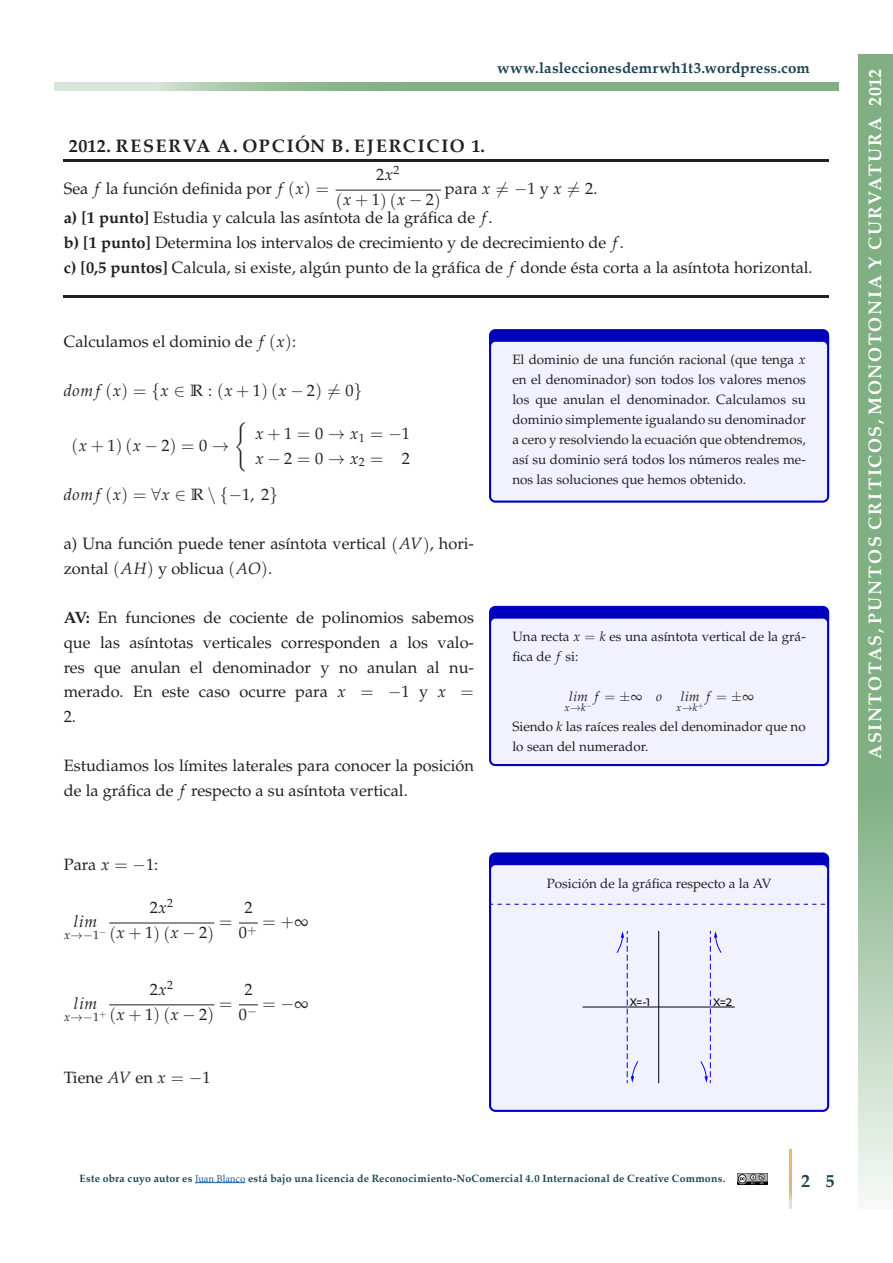
<style>
.page{position:relative;width:893px;height:1263px;background:#fff}
.page>*{position:absolute;margin:0;border:0;box-sizing:border-box;transform-origin:0 0}
.Seccion{font:700 18px "Palatino Linotype";letter-spacing:.1em;color:#fff}
.Indice{font:700 18px "Palatino Linotype";letter-spacing:.085em;color:#231f20}
.t1{font:700 18px "Palatino Linotype";color:#1b4451}
.t2{font:17.1px "CMR10";color:#231f20}
.t3{font:16.35px/24.6px "URW Palladio L Roma";color:#231f20}
.t4{font:700 16.35px "URW Palladio L";color:#231f20}
.t5{font:italic 16.35px "URW Palladio L";letter-spacing:.035em;color:#231f20}
.t6{font:700 15px "Palatino Linotype";letter-spacing:.01em;color:#1b4451}
.t7{font:13.5px/20px "URW Palladio L Roma";color:#231f20}
.t8{font:italic 13.5px "URW Palladio L";letter-spacing:.04em;color:#231f20}
.t9{font:12.45px "CMSY10";color:#231f20}
.t10{font:500 10.8px "Montserrat";color:#000}
.t11{font:700 10.5px "Palatino Linotype";letter-spacing:.025em;color:#1b4451}
.t12{font:italic 10.5px "URW Palladio L";color:#231f20}
.s1{font-family:"URW Palladio L";font-style:italic}
.s2{font-family:"CMR10";font-size:17.1px}
.s3{font-family:"URW Palladio L";font-style:italic;font-size:16.35px}
.s4{font-family:"URW Palladio L Roma";font-size:16.35px}
.s5{font-family:"CMSY10"}
.s6{font-family:"CMSY10";font-size:17.1px}
.s7{font-family:"URW Palladio L";font-weight:700}
.s8{font-family:"Pazo Math Blackboard";font-weight:700;font-size:16.35px}
.s9{font-family:"CMR10";font-style:normal;font-size:17.1px}
.s10{font-family:"CMSY10";font-style:normal;font-size:17.1px}
.s11{font-family:"Pazo Math Blackboard";font-weight:700;font-style:normal}
.s12{font-family:"URW Palladio L Roma";font-style:normal}
.s13{font-family:"Pazo Math";font-size:16.35px}
.s14{font-family:"URW Palladio L";font-style:italic;font-size:12px}
.s15{font-family:"URW Palladio L Roma";font-size:12px}
.s16{font-family:"CMR10";font-size:13.95px}
.s17{font-family:"CMSY10";font-style:normal;font-size:10.95px}
.s18{font-family:"CMR10";font-style:normal;font-size:13.95px}
.s19{font-family:"CMSY10";font-style:normal;font-size:13.95px}
.s20{font-family:"Pazo Math";font-style:normal}
.s21{font-family:"Minion Pro";font-weight:400;color:#175d9e}
</style>
<div class="page">
<svg style="left:859px;top:54px;width:34px;height:1145px;background:#94bc96"></svg>
<img style="left:737px;top:1174px;width:30px;height:10px">
<hr style="left:195px;top:1182px;width:50px;height:1px;background:#175d9e">
<svg style="left:54px;top:82px;width:785px;height:8px;background:#94bc96"></svg>
<svg style="left:789px;top:1149px;width:2px;height:60px"></svg>
<hr style="left:64px;top:159px;width:765px;height:3px;background:#231f20">
<hr style="left:336px;top:190px;width:105px;height:1px;background:#231f20">
<hr style="left:64px;top:295px;width:765px;height:2px;background:#231f20">
<svg style="left:489px;top:329px;width:340px;height:174px;background:#0f0fc3"></svg>
<div style="left:491px;top:342px;width:336px;height:158px;background:#f2f2ff;border-radius:4px"></div>
<div style="left:489px;top:606px;width:340px;height:160px;background:#0000bf;border-radius:6px"></div>
<div style="left:491px;top:619px;width:336px;height:145px;background:#f2f2ff;border-radius:4px"></div>
<div style="left:489px;top:852px;width:340px;height:260px;background:#0000bf;border-radius:6px"></div>
<div style="left:491px;top:865px;width:336px;height:245px;background:#f2f2ff;border-radius:4px"></div>
<svg style="left:491px;top:904px;width:334px;height:1px"></svg>
<hr style="left:583px;top:1007px;width:152px;height:1px;background:#000">
<hr style="left:658px;top:931px;width:1px;height:152px;background:#000">
<svg style="left:616px;top:931px;width:22px;height:152px"></svg>
<svg style="left:700px;top:931px;width:22px;height:152px"></svg>
<hr style="left:109px;top:923px;width:105px;height:1px;background:#231f20">
<svg style="left:239px;top:923px;width:19px;height:1px"></svg>
<hr style="left:109px;top:1004px;width:105px;height:1px;background:#231f20">
<svg style="left:239px;top:1004px;width:19px;height:1px"></svg>
<p class="t6" style="left:497px;top:57px;width:314px">www.lasleccionesdemrwh1t3.wordpress.com</p>
<p class="t4" style="left:64px;top:129px;width:286px">2012. Reserva A. Opción B. Ejercicio 1.</p>
<p class="t3" style="left:64px;top:176px;width:267px">Sea <span class="s1">f</span> la función definida por <span class="s1">f</span> <span class="s2">(</span><span class="s1">x</span><span class="s2">) =</span></p>
<p class="Indice" style="left:69px;top:133px;width:417px">2012. RESERVA A. OPCIÓN B. EJERCICIO 1.</p>
<p class="t3" style="left:376px;top:163px;width:25px">2<span class="s1">x</span><sup>2</sup></p>
<p class="t2" style="left:336px;top:193px;width:106px">(<span class="s3">x</span>+<span class="s4">1</span>)(<span class="s3">x</span><span class="s5">−</span><span class="s4">2</span>)</p>
<p class="t3" style="left:64px;top:174px;width:535px;line-height:29.1px;text-indent:381px">para <span class="s1">x</span> <span class="s6"≯</span><span class="s2">=</span> <span class="s6">−</span>1y <span class="s1">x</span> <span class="s6"≯</span><span class="s2">=</span> 2. <span class="s7">a) [1 punto]</span> Estudia y calcula las asíntota de la gráfica de <span class="s1">f</span> .</p>
<p class="t3" style="left:64px;top:230px;width:750px"><span class="s7">b) [1 punto]</span> Determina los intervalos de crecimiento y de decrecimiento de <span class="s1">f</span> .<br><span class="s7">c) [0,5 puntos]</span> Calcula, si existe, algún punto de la gráfica de <span class="s1">f</span> donde ésta corta a la asíntota horizontal.</p>
<p class="t3" style="left:64px;top:329px;width:234px">Calculamos el dominio de <span class="s1">f</span> <span class="s2">(</span><span class="s1">x</span><span class="s2">)</span>:</p>
<p class="t2" style="left:64px;top:383px;width:300px"><span class="s3">domf</span> (<span class="s3">x</span>)=<span class="s5">{</span><span class="s3">x</span> <span class="s5">∈</span><span class="s8">R</span> <span class="s4">:</span>(<span class="s3">x</span>+<span class="s4">1</span>)(<span class="s3">x</span><span class="s5">−</span><span class="s4">2</span>)<span class="s5"≯</span>=<span class="s4">0</span><span class="s5">}</span></p>
<p class="t2" style="left:71px;top:438px;width:159px">(<span class="s3">x</span>+<span class="s4">1</span>)(<span class="s3">x</span><span class="s5">−</span><span class="s4">2</span>)=<span class="s4">0</span><span class="s5">→</span></p>
<p class="t2" style="left:256px;top:426px;width:156px"><span class="s3">x</span>+<span class="s4">1</span>=<span class="s4">0</span><span class="s5">→</span><span class="s3">x</span><sub>1</sub> =<span class="s5">−</span><span class="s4">1</span></p>
<p class="t3" style="left:256px;top:446px;width:156px"><span class="s1">x</span><span class="s6">−</span>2<span class="s2">=</span>0<span class="s6">→</span><span class="s1">x</span><sub>2</sub> <span class="s2">=</span> 2</p>
<p class="t5" style="left:64px;top:485px;width:216px">domf <span class="s9">(</span>x<span class="s9">) =</span> <span class="s10">∀</span>x <span class="s10">∈</span> <span class="s11">R</span> <span class="s10">\ {−</span><span class="s12">1, 2</span><span class="s10">}</span></p>
<p class="t3" style="left:64px;top:532px;width:412px">a) Una función puede tener asíntota vertical <span class="s2">(</span><span class="s1">AV</span><span class="s2">)</span>, hori&shy;zontal <span class="s2">(</span><span class="s1">AH</span><span class="s2">)</span> y oblicua <span class="s2">(</span><span class="s1">AO</span><span class="s2">)</span>.</p>
<p class="t3" style="left:64px;top:606px;width:412px;text-align:justify"><span class="s7">AV:</span> En funciones de cociente de polinomios sabemos que las asíntotas verticales corresponden a los valo&shy;res que anulan el denominador y no anulan al nu&shy;merado. En este caso ocurre para <span class="s1">x</span> <span class="s2">=</span> <span class="s6">−</span>1 y <span class="s1">x</span> <span class="s2">= </span>2.</p>
<p class="t3" style="left:64px;top:754px;width:412px">Estudiamos los límites laterales para conocer la posición de la gráfica de <span class="s1">f</span> respecto a su asíntota vertical.</p>
<p class="t3" style="left:64px;top:852px;width:96px">Para <span class="s1">x</span> <span class="s2">=</span> <span class="s6">−</span>1:</p>
<p class="t3" style="left:150px;top:896px;width:25px">2<span class="s1">x</span><sup>2</sup></p>
<p class="t2" style="left:109px;top:926px;width:106px">(<span class="s3">x</span>+<span class="s4">1</span>)(<span class="s3">x</span><span class="s5">−</span><span class="s4">2</span>)</p>
<p class="t2" style="left:219px;top:914px;width:91px">= <sub>0</sub><sub>+</sub> =+<span class="s13">∞</span></p>
<p class="t3" style="left:244px;top:896px;width:10px">2</p>
<p class="t5" style="left:74px;top:912px;width:25px">lim</p>
<p class="t9" style="left:64px;top:927px;width:44px"><span class="s14">x</span>→−<span class="s15">1</span><sup>−</sup></p>
<p class="t3" style="left:150px;top:977px;width:25px">2<span class="s1">x</span><sup>2</sup></p>
<p class="t2" style="left:109px;top:1007px;width:106px">(<span class="s3">x</span>+<span class="s4">1</span>)(<span class="s3">x</span><span class="s5">−</span><span class="s4">2</span>)</p>
<p class="t3" style="left:239px;top:977px;width:71px;line-height:25px;text-indent:5px">2<br>0<sup>−</sup> <sup>=</sup> <sup>−</sup><sup>∞</sup></p>
<p class="t5" style="left:74px;top:993px;width:25px">lim</p>
<p class="t9" style="left:64px;top:1009px;width:44px"><span class="s14">x</span>→−<span class="s15">1</span><sup>+</sup></p>
<p class="t2" style="left:219px;top:996px;width:15px">=</p>
<p class="t3" style="left:64px;top:1065px;width:148px">Tiene <span class="s1">AV</span> en <span class="s1">x</span> <span class="s2">=</span> <span class="s6">−</span>1</p>
<p class="t7" style="left:512px;top:350px;width:295px;text-align:justify">El dominio de una función racional (que tenga <span class="s1">x </span>en el denominador) son todos los valores menos los que anulan el denominador. Calculamos su dominio simplemente igualando su denominador a cero y resolviendo la ecuación que obtendremos, así su dominio será todos los números reales me&shy;nos las soluciones que hemos obtenido.</p>
<p class="t7" style="left:512px;top:627px;width:295px">Una recta <span class="s1">x</span> <span class="s16">=</span> <span class="s1">k</span> es una asíntota vertical de la grá&shy;fica de <span class="s1">f</span> si:</p>
<p class="t8" style="left:569px;top:688px;width:21px">lim</p>
<p class="t12" style="left:564px;top:701px;width:29px">x<span class="s17">→</span>k<sup>−</sup></p>
<p class="t8" style="left:707px;top:688px;width:49px">f <span class="s18">=</span><span class="s19">±</span><span class="s20">∞</span></p>
<p class="t7" style="left:512px;top:716px;width:295px">Siendo <span class="s1">k</span> las raíces reales del denominador que no lo sean del numerador.</p>
<p class="t8" style="left:595px;top:688px;width:69px">f<span class="s18">=</span><span class="s19">±</span><span class="s20">∞</span> o</p>
<p class="t8" style="left:681px;top:688px;width:21px">lim</p>
<p class="t12" style="left:676px;top:701px;width:29px">x<span class="s17">→</span>k<sup>+</sup></p>
<p class="t7" style="left:547px;top:873px;width:226px">Posición de la gráfica respecto a la AV</p>
<p class="t10" style="left:630px;top:994px;width:22px">X=-1</p>
<p class="t10" style="left:713px;top:994px;width:20px">X=2</p>
<p class="Seccion" style="left:862px;top:759px;width:692px;rotate:-90deg">ASINTOTAS, PUNTOS CRITICOS, MONOTONIA Y CURVATURA 2012</p>
<p class="t11" style="left:79px;top:1170px;width:647px">Este obra cuyo autor es <span class="s21">Juan Blanco</span> está bajo una licencia de Reconocimiento-NoComercial 4.0 Internacional de Creative Commons.</p>
<p class="t1" style="left:801px;top:1168px;width:35px">2 5</p>
</div>
